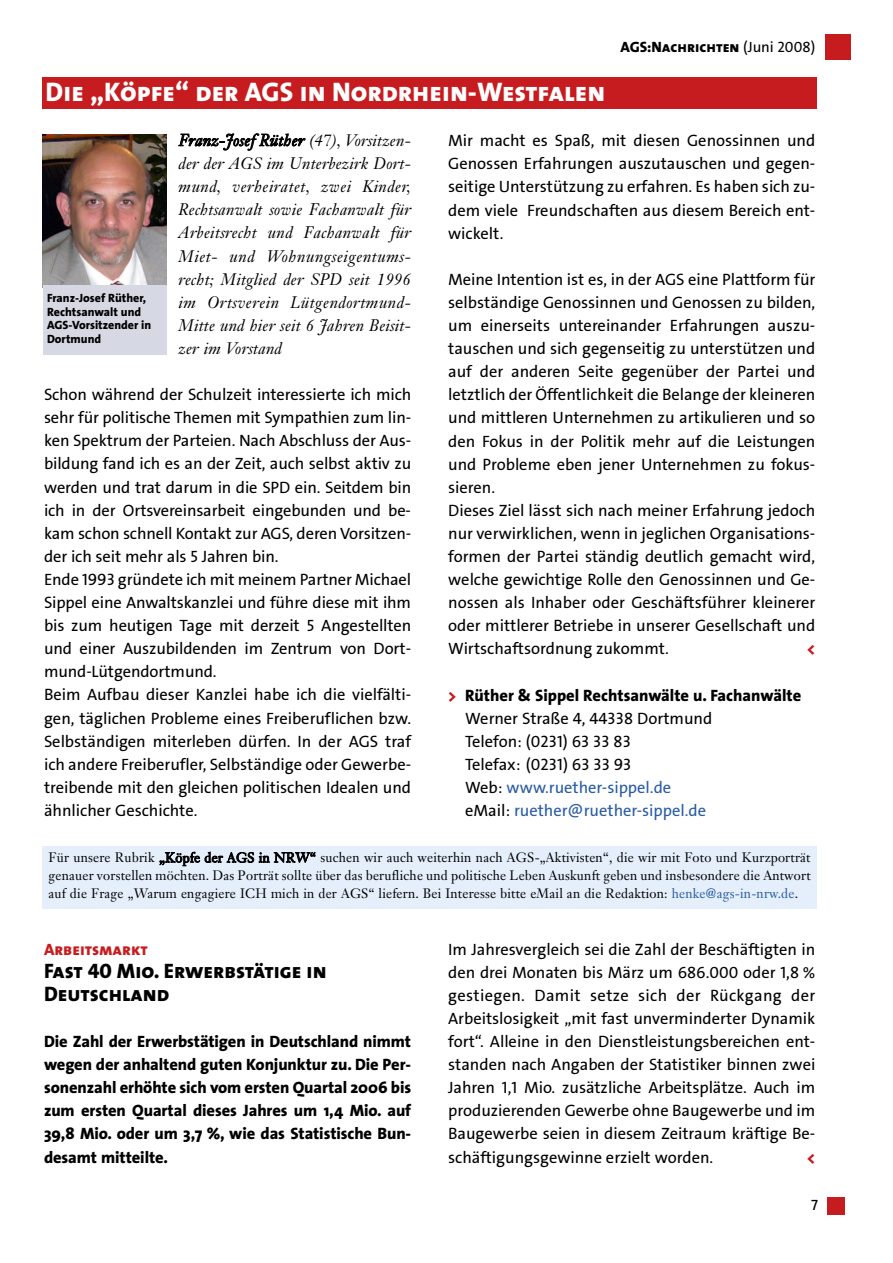
<style>
.page{position:relative;width:893px;height:1263px;background:#fff}
.page>*{position:absolute;margin:0;border:0;box-sizing:border-box;transform-origin:0 0}
.t1{font:27px "The Sans Extra Bold Caps";color:#fff}
.t2{font:21px/23.1px "The Sans Extra Bold Caps";color:#000}
.t3{font:16.5px/23.1px "TT2 A95 O00";color:#000}
.t4{font:16.5px/23.1px "TT2 AA6 O00";color:#000;text-align:justify}
.t5{font:800 16.5px/23.1px "The Sans";letter-spacing:-.005em;color:#000;text-align:justify}
.t6{font:16.5px "The Sans Extra Bold Caps";color:#c71c1f}
.t7{font:800 16.5px "The Sans";color:#c71c1f}
.t8{font:15px "The Sans Extra Bold Caps";color:#000}
.t9{font:15px "TT2 A95 O00";color:#000}
.t10{font:13.5px/18px "TT2 AA2 O00";color:#000;text-align:justify}
.t11{font:800 12px/13.5px "The Sans";color:#000}
.s1{font-family:"The Sans";font-weight:800}
.s2{font-family:"TT2 A95 O00"}
.s3{color:#c71c1f}
.s4{color:#295ca3}
</style>
<div class="page">
<div style="left:825px;top:34px;width:25px;height:26px;background:#c71c1f"></div>
<div style="left:827px;top:1197px;width:17px;height:17px;background:#c71c1f"></div>
<div style="left:43px;top:847px;width:773px;height:62px;background:#e5effc"></div>
<img style="left:43px;top:134px;width:123px;height:151px">
<div style="left:43px;top:285px;width:123px;height:69px;background:#d6d8e3"></div>
<div style="left:43px;top:78px;width:773px;height:31px;background:#c71c1f"></div>
<h1 class="t1" style="left:46px;top:76px;width:561px">Die „Köpfe“ der AGS in Nordrhein-Westfalen</h1>
<p class="t8" style="left:620px;top:38px;width:196px"><span class="s1">AGS:</span>Nachrichten <span class="s2">(Juni 2008)</span></p>
<p class="t4" style="left:178px;top:131px;width:234px">Franz-Josef Rüther (47), Vorsitzen&shy;der der AGS im Unterbezirk Dort&shy;mund, verheiratet, zwei Kinder, Rechtsanwalt sowie Fachanwalt für Arbeitsrecht und Fachanwalt für Miet- und Wohnungseigentums&shy;recht; Mitglied der SPD seit 1996 im Ortsverein Lütgendortmund-Mitte und hier seit 6 Jahren Beisit&shy;zer im Vorstand</p>
<p class="t3" style="left:44px;top:385px;width:369px">Schon während der Schulzeit interessierte ich mich sehr für politische Themen mit Sympathien zum lin&shy;ken Spektrum der Parteien. Nach Abschluss der Aus&shy;bildung fand ich es an der Zeit, auch selbst aktiv zu werden und trat darum in die SPD ein. Seitdem bin ich in der Ortsvereinsarbeit eingebunden und be&shy;kam schon schnell Kontakt zur AGS, deren Vorsitzen&shy;der ich seit mehr als 5 Jahren bin.<br>Ende 1993 gründete ich mit meinem Partner Michael Sippel eine Anwaltskanzlei und führe diese mit ihm bis zum heutigen Tage mit derzeit 5 Angestellten und einer Auszubildenden im Zentrum von Dort&shy;mund-Lütgendortmund.<br>Beim Aufbau dieser Kanzlei habe ich die vielfälti&shy;gen, täglichen Probleme eines Freiberuflichen bzw.<br>Selbständigen miterleben dürfen. In der AGS traf ich andere Freiberufler, Selbständige oder Gewerbe&shy;treibende mit den gleichen politischen Idealen und ähnlicher Geschichte.</p>
<p class="t3" style="left:448px;top:131px;width:368px;text-align:justify">Mir macht es Spaß, mit diesen Genossinnen und Genossen Erfahrungen auszutauschen und gegen&shy;seitige Unterstützung zu erfahren. Es haben sich zu&shy;dem viele Freundschaften aus diesem Bereich ent&shy;wickelt.</p>
<p class="t3" style="left:448px;top:269px;width:369px">Meine Intention ist es, in der AGS eine Plattform für selbständige Genossinnen und Genossen zu bilden, um einerseits untereinander Erfahrungen auszu&shy;tauschen und sich gegenseitig zu unterstützen und auf der anderen Seite gegenüber der Partei und letztlich der Öffentlichkeit die Belange der kleineren und mittleren Unternehmen zu artikulieren und so den Fokus in der Politik mehr auf die Leistungen und Probleme eben jener Unternehmen zu fokus&shy;sieren.<br>Dieses Ziel lässt sich nach meiner Erfahrung jedoch nur verwirklichen, wenn in jeglichen Organisations&shy;formen der Partei ständig deutlich gemacht wird, welche gewichtige Rolle den Genossinnen und Ge&shy;nossen als Inhaber oder Geschäftsführer kleinerer oder mittlerer Betriebe in unserer Gesellschaft und Wirtschaftsordnung zukommt.</p>
<p class="t11" style="left:47px;top:293px;width:106px">Franz-Josef Rüther,<br>Rechtsanwalt und<br>AGS-Vorsitzender in<br>Dortmund</p>
<p class="t7" style="left:807px;top:643px;width:10px">&lt;</p>
<p class="t5" style="left:448px;top:685px;width:354px"><span class="s3">&gt;</span> Rüther &amp; Sippel Rechtsanwälte u. Fachanwälte</p>
<p class="t3" style="left:465px;top:708px;width:248px">Werner Straße 4, 44338 Dortmund<br>Telefon: (0231) 63 33 83<br>Telefax: (0231) 63 33 93<br>Web: <span class="s4">www.ruether-sippel.de </span>eMail: <span class="s4">ruether@ruether-sippel.de</span></p>
<p class="t10" style="left:49px;top:850px;width:763px">Für unsere Rubrik „Köpfe der AGS in NRW“ suchen wir auch weiterhin nach AGS-„Aktivisten“, die wir mit Foto und Kurzporträt genauer vorstellen möchten. Das Porträt sollte über das berufliche und politische Leben Auskunft geben und insbesondere die Antwort auf die Frage „Warum engagiere ICH mich in der AGS“ liefern. Bei Interesse bitte eMail an die Redaktion: <span class="s4">henke@ags-in-nrw.de</span>.</p>
<p class="t6" style="left:44px;top:939px;width:105px">Arbeitsmarkt</p>
<p class="t2" style="left:44px;top:959px;width:284px">Fast 40 Mio. Erwerbstätige in<br>Deutschland</p>
<p class="t5" style="left:44px;top:1032px;width:368px">Die Zahl der Erwerbstätigen in Deutschland nimmt wegen der anhaltend guten Konjunktur zu. Die Per&shy;sonenzahl erhöhte sich vom ersten Quartal 2006 bis zum ersten Quartal dieses Jahres um 1,4 Mio. auf 39,8 Mio. oder um 3,7 %, wie das Statistische Bun&shy;desamt mitteilte.</p>
<p class="t3" style="left:448px;top:939px;width:368px;text-align:justify">Im Jahresvergleich sei die Zahl der Beschäftigten in den drei Monaten bis März um 686.000 oder 1,8 % gestiegen. Damit setze sich der Rückgang der Arbeitslosigkeit „mit fast unverminderter Dynamik fort“. Alleine in den Dienstleistungsbereichen ent&shy;standen nach Angaben der Statistiker binnen zwei Jahren 1,1 Mio. zusätzliche Arbeitsplätze. Auch im produzierenden Gewerbe ohne Baugewerbe und im Baugewerbe seien in diesem Zeitraum kräftige Be&shy;schäftigungsgewinne erzielt worden.</p>
<p class="t7" style="left:807px;top:1151px;width:10px">&lt;</p>
<p class="t9" style="left:811px;top:1199px;width:8px">7</p>
</div>
